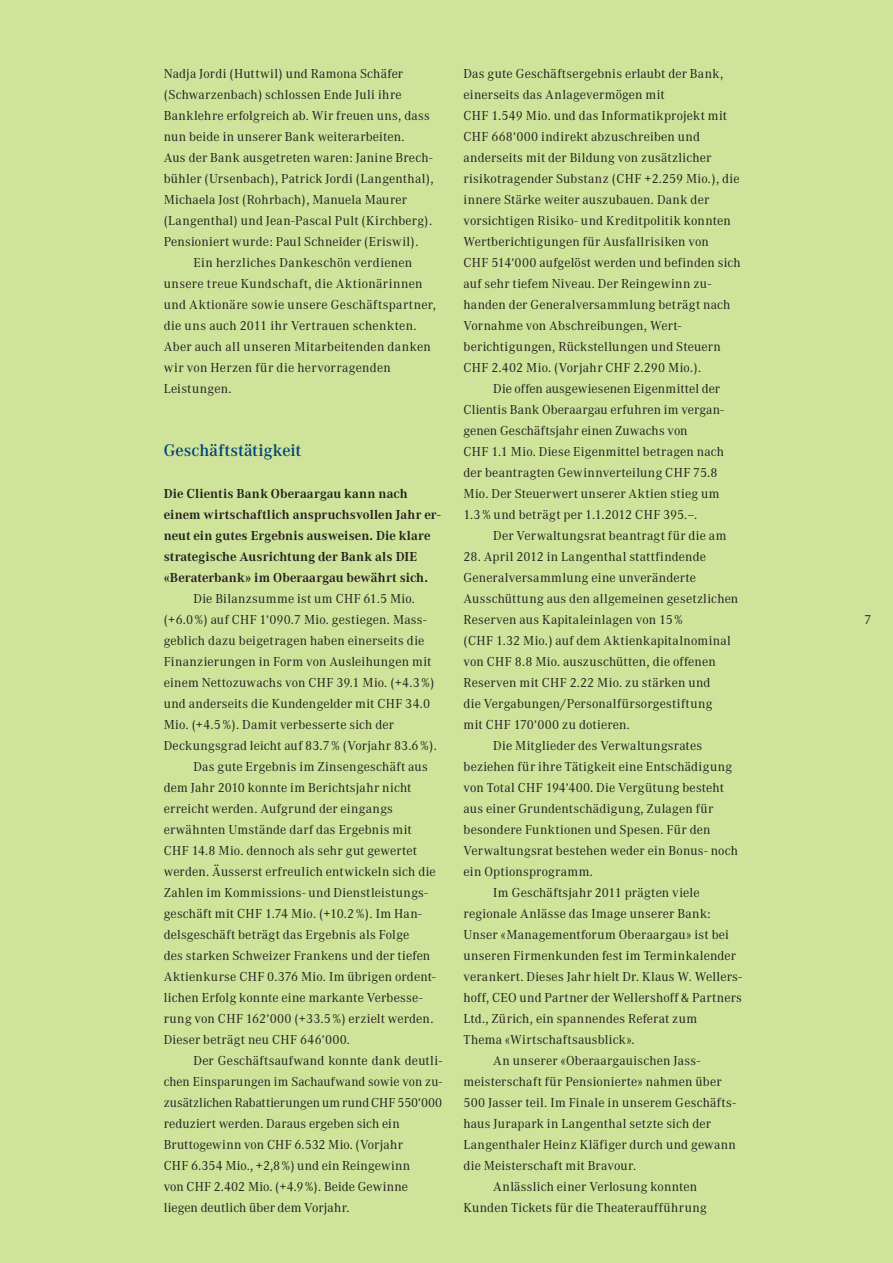
<style>
.page{position:relative;width:893px;height:1263px;background:#d0e39a}
.page>*{position:absolute;margin:0;border:0;box-sizing:border-box;transform-origin:0 0}
.t1{font:500 16.5px "Corporate ABQ";letter-spacing:.005em;color:#004578}
.t2{font:12.75px "Corporate ABQ";letter-spacing:.015em;color:#231f20}
.t3{font:700 12.75px/21px "Corporate ABQ";letter-spacing:.005em;color:#231f20}
.t4{font:12.75px "Corporate ABQ";letter-spacing:.035em;color:#231f20}
.s1{font-family:"Corporate S"}
</style>
<div class="page">
<p class="t2" style="left:164px;top:66px;width:241px">Nadja Jordi (Huttwil) und Ramona Schäfer</p>
<p class="t2" style="left:164px;top:87px;width:239px">(Schwarzenbach) schlossen Ende Juli ihre</p>
<p class="t2" style="left:164px;top:108px;width:268px">Banklehre erfolgreich ab. Wir freuen uns, dass</p>
<p class="t2" style="left:164px;top:129px;width:242px">nun beide in unserer Bank weiterarbeiten.</p>
<p class="t2" style="left:164px;top:150px;width:270px">Aus der Bank ausgetreten waren: Janine Brech-</p>
<p class="t2" style="left:164px;top:171px;width:272px">bühler (Ursenbach), Patrick Jordi (Langenthal),</p>
<p class="t2" style="left:164px;top:192px;width:245px">Michaela Jost (Rohrbach), Manuela Maurer</p>
<p class="t2" style="left:164px;top:213px;width:270px">(Langenthal) und Jean-Pascal Pult (Kirchberg).</p>
<p class="t2" style="left:164px;top:234px;width:256px">Pensioniert wurde: Paul Schneider (Eriswil).</p>
<p class="t2" style="left:193px;top:255px;width:220px">Ein herzliches Dankeschön verdienen</p>
<p class="t4" style="left:164px;top:276px;width:260px">unsere treue Kundschaft, die Aktionärinnen</p>
<p class="t4" style="left:164px;top:297px;width:274px">und Aktionäre sowie unsere Geschäftspartner,</p>
<p class="t2" style="left:164px;top:318px;width:254px">die uns auch 2011 ihr Vertrauen schenkten.</p>
<p class="t2" style="left:164px;top:339px;width:269px">Aber auch all unseren Mitarbeitenden danken</p>
<p class="t2" style="left:164px;top:360px;width:229px">wir von Herzen für die hervorragenden</p>
<p class="t2" style="left:164px;top:381px;width:69px">Leistungen.</p>
<p class="t1" style="left:164px;top:440px;width:139px">Geschäftstätigkeit</p>
<p class="t3" style="left:164px;top:483px;width:279px">Die Clientis Bank Oberaargau kann nach einem wirtschaftlich anspruchsvollen Jahr er&shy;neut ein gutes Ergebnis ausweisen. Die klare strategische Ausrichtung der Bank als die «Beraterbank» im Oberaargau bewährt sich.</p>
<p class="t2" style="left:193px;top:591px;width:223px">Die Bilanzsumme ist um CHF 61.5 Mio.</p>
<p class="t2" style="left:164px;top:612px;width:264px">(+6.0%) auf CHF 1<span class="s1">’</span>090.7 Mio. gestiegen. Mass-</p>
<p class="t2" style="left:164px;top:633px;width:262px">geblich dazu beigetragen haben einerseits die</p>
<p class="t2" style="left:164px;top:654px;width:269px">Finanzierungen in Form von Ausleihungen mit</p>
<p class="t2" style="left:164px;top:675px;width:272px">einem Nettozuwachs von CHF 39.1 Mio. (+4.3%)</p>
<p class="t2" style="left:164px;top:696px;width:268px">und anderseits die Kundengelder mit CHF 34.0</p>
<p class="t2" style="left:164px;top:717px;width:232px">Mio. (+4.5%). Damit verbesserte sich der</p>
<p class="t2" style="left:164px;top:738px;width:275px">Deckungsgrad leicht auf 83.7% (Vorjahr 83.6%).</p>
<p class="t2" style="left:193px;top:759px;width:236px">Das gute Ergebnis im Zinsengeschäft aus</p>
<p class="t2" style="left:164px;top:780px;width:249px">dem Jahr 2010 konnte im Berichtsjahr nicht</p>
<p class="t2" style="left:164px;top:801px;width:231px">erreicht werden. Aufgrund der eingangs</p>
<p class="t2" style="left:164px;top:822px;width:250px">erwähnten Umstände darf das Ergebnis mit</p>
<p class="t2" style="left:164px;top:843px;width:255px">CHF 14.8 Mio. dennoch als sehr gut gewertet</p>
<p class="t2" style="left:164px;top:864px;width:274px">werden. Äusserst erfreulich entwickeln sich die</p>
<p class="t2" style="left:164px;top:885px;width:266px">Zahlen im Kommissions- und Dienstleistungs-</p>
<p class="t2" style="left:164px;top:906px;width:259px">geschäft mit CHF 1.74 Mio. (+10.2%). Im Han-</p>
<p class="t2" style="left:164px;top:927px;width:247px">delsgeschäft beträgt das Ergebnis als Folge</p>
<p class="t2" style="left:164px;top:948px;width:268px">des starken Schweizer Frankens und der tiefen</p>
<p class="t2" style="left:164px;top:969px;width:273px">Aktienkurse CHF 0.376 Mio. Im übrigen ordent-</p>
<p class="t2" style="left:164px;top:990px;width:260px">lichen Erfolg konnte eine markante Verbesse-</p>
<p class="t2" style="left:164px;top:1011px;width:271px">rung von CHF 162<span class="s1">’</span>000 (+33.5%) erzielt werden.</p>
<p class="t2" style="left:164px;top:1032px;width:188px">Dieser beträgt neu CHF 646<span class="s1">’</span>000.</p>
<p class="t2" style="left:193px;top:1053px;width:250px">Der Geschäftsaufwand konnte dank deutli-</p>
<p class="t2" style="left:164px;top:1074px;width:280px">chen Einsparungen im Sachaufwand sowie von zu-</p>
<p class="t2" style="left:164px;top:1095px;width:280px">zusätzlichen Rabattierungen um rund CHF 550<span class="s1">’</span>000</p>
<p class="t2" style="left:164px;top:1116px;width:238px">reduziert werden. Daraus ergeben sich ein</p>
<p class="t2" style="left:164px;top:1137px;width:241px">Bruttogewinn von CHF 6.532 Mio. (Vorjahr</p>
<p class="t2" style="left:164px;top:1158px;width:248px">CHF 6.354 Mio., +2,8%) und ein Reingewinn</p>
<p class="t2" style="left:164px;top:1179px;width:246px">von CHF 2.402 Mio. (+4.9%). Beide Gewinne</p>
<p class="t2" style="left:164px;top:1200px;width:187px">liegen deutlich über dem Vorjahr.</p>
<p class="t2" style="left:463px;top:66px;width:261px">Das gute Geschäftsergebnis erlaubt der Bank,</p>
<p class="t2" style="left:463px;top:87px;width:203px">einerseits das Anlagevermögen mit</p>
<p class="t2" style="left:463px;top:108px;width:265px">CHF 1.549 Mio. und das Informatikprojekt mit</p>
<p class="t2" style="left:463px;top:129px;width:238px">CHF 668<span class="s1">’</span>000 indirekt abzuschreiben und</p>
<p class="t2" style="left:463px;top:150px;width:249px">anderseits mit der Bildung von zusätzlicher</p>
<p class="t2" style="left:463px;top:171px;width:278px">risikotragender Substanz (CHF +2.259 Mio.), die</p>
<p class="t2" style="left:463px;top:192px;width:247px">innere Stärke weiter auszubauen. Dank der</p>
<p class="t2" style="left:463px;top:213px;width:269px">vorsichtigen Risiko- und Kreditpolitik konnten</p>
<p class="t2" style="left:463px;top:234px;width:247px">Wertberichtigungen für Ausfallrisiken von</p>
<p class="t2" style="left:463px;top:255px;width:279px">CHF 514<span class="s1">’</span>000 aufgelöst werden und befinden sich</p>
<p class="t2" style="left:463px;top:276px;width:249px">auf sehr tiefem Niveau. Der Reingewinn zu-</p>
<p class="t2" style="left:463px;top:297px;width:268px">handen der Generalversammlung beträgt nach</p>
<p class="t2" style="left:463px;top:318px;width:219px">Vornahme von Abschreibungen, Wert-</p>
<p class="t2" style="left:463px;top:339px;width:259px">berichtigungen, Rückstellungen und Steuern</p>
<p class="t2" style="left:463px;top:360px;width:239px">CHF 2.402 Mio. (Vorjahr CHF 2.290 Mio.).</p>
<p class="t2" style="left:493px;top:381px;width:228px">Die offen ausgewiesenen Eigenmittel der</p>
<p class="t2" style="left:463px;top:402px;width:262px">Clientis Bank Oberaargau erfuhren im vergan-</p>
<p class="t2" style="left:463px;top:423px;width:226px">genen Geschäftsjahr einen Zuwachs von</p>
<p class="t2" style="left:463px;top:444px;width:262px">CHF 1.1 Mio. Diese Eigenmittel betragen nach</p>
<p class="t2" style="left:463px;top:465px;width:255px">der beantragten Gewinnverteilung CHF 75.8</p>
<p class="t2" style="left:463px;top:486px;width:258px">Mio. Der Steuerwert unserer Aktien stieg um</p>
<p class="t2" style="left:463px;top:507px;width:235px">1.3% und beträgt per 1.1.2012 CHF 395.—.</p>
<p class="t2" style="left:493px;top:528px;width:235px">Der Verwaltungsrat beantragt für die am</p>
<p class="t2" style="left:463px;top:549px;width:244px">28. April 2012 in Langenthal stattfindende</p>
<p class="t2" style="left:463px;top:570px;width:234px">Generalversammlung eine unveränderte</p>
<p class="t2" style="left:463px;top:591px;width:276px">Ausschüttung aus den allgemeinen gesetzlichen</p>
<p class="t2" style="left:463px;top:612px;width:221px">Reserven aus Kapitaleinlagen von 15%</p>
<p class="t2" style="left:463px;top:633px;width:269px">(CHF 1.32 Mio.) auf dem Aktienkapitalnominal</p>
<p class="t2" style="left:463px;top:654px;width:254px">von CHF 8.8 Mio. auszuschütten, die offenen</p>
<p class="t2" style="left:463px;top:675px;width:248px">Reserven mit CHF 2.22 Mio. zu stärken und</p>
<p class="t2" style="left:463px;top:696px;width:250px">die Vergabungen/Personalfürsorgestiftung</p>
<p class="t2" style="left:463px;top:717px;width:168px">mit CHF 170<span class="s1">’</span>000 zu dotieren.</p>
<p class="t2" style="left:493px;top:738px;width:210px">Die Mitglieder des Verwaltungsrates</p>
<p class="t2" style="left:463px;top:759px;width:270px">beziehen für ihre Tätigkeit eine Entschädigung</p>
<p class="t2" style="left:463px;top:780px;width:262px">von Total CHF 194<span class="s1">’</span>400. Die Vergütung besteht</p>
<p class="t2" style="left:463px;top:801px;width:251px">aus einer Grundentschädigung, Zulagen für</p>
<p class="t2" style="left:463px;top:822px;width:248px">besondere Funktionen und Spesen. Für den</p>
<p class="t2" style="left:463px;top:843px;width:276px">Verwaltungsrat bestehen weder ein Bonus- noch</p>
<p class="t2" style="left:463px;top:864px;width:131px">ein Optionsprogramm.</p>
<p class="t2" style="left:493px;top:885px;width:208px">Im Geschäftsjahr 2011 prägten viele</p>
<p class="t2" style="left:463px;top:906px;width:249px">regionale Anlässe das Image unserer Bank:</p>
<p class="t2" style="left:463px;top:927px;width:267px">Unser «Managementforum Oberaargau» ist bei</p>
<p class="t2" style="left:463px;top:948px;width:274px">unseren Firmenkunden fest im Terminkalender</p>
<p class="t2" style="left:463px;top:969px;width:280px">verankert. Dieses Jahr hielt Dr. Klaus W. Wellers-</p>
<p class="t2" style="left:463px;top:990px;width:280px">hoff, CEO und Partner der Wellershoff &amp; Partners</p>
<p class="t2" style="left:463px;top:1011px;width:235px">Ltd., Zürich, ein spannendes Referat zum</p>
<p class="t2" style="left:463px;top:1032px;width:173px">Thema «Wirtschaftsausblick».</p>
<p class="t2" style="left:493px;top:1053px;width:208px">An unserer «Oberaargauischen Jass-</p>
<p class="t2" style="left:463px;top:1074px;width:259px">meisterschaft für Pensionierte» nahmen über</p>
<p class="t2" style="left:463px;top:1095px;width:274px">500 Jasser teil. Im Finale in unserem Geschäfts-</p>
<p class="t2" style="left:463px;top:1116px;width:249px">haus Jurapark in Langenthal setzte sich der</p>
<p class="t2" style="left:463px;top:1137px;width:274px">Langenthaler Heinz Kläfiger durch und gewann</p>
<p class="t2" style="left:463px;top:1158px;width:174px">die Meisterschaft mit Bravour.</p>
<p class="t2" style="left:493px;top:1179px;width:205px">Anlässlich einer Verlosung konnten</p>
<p class="t2" style="left:463px;top:1200px;width:245px">Kunden Tickets für die Theateraufführung</p>
<p class="t2" style="left:864px;top:612px;width:9px">7</p>
</div>
